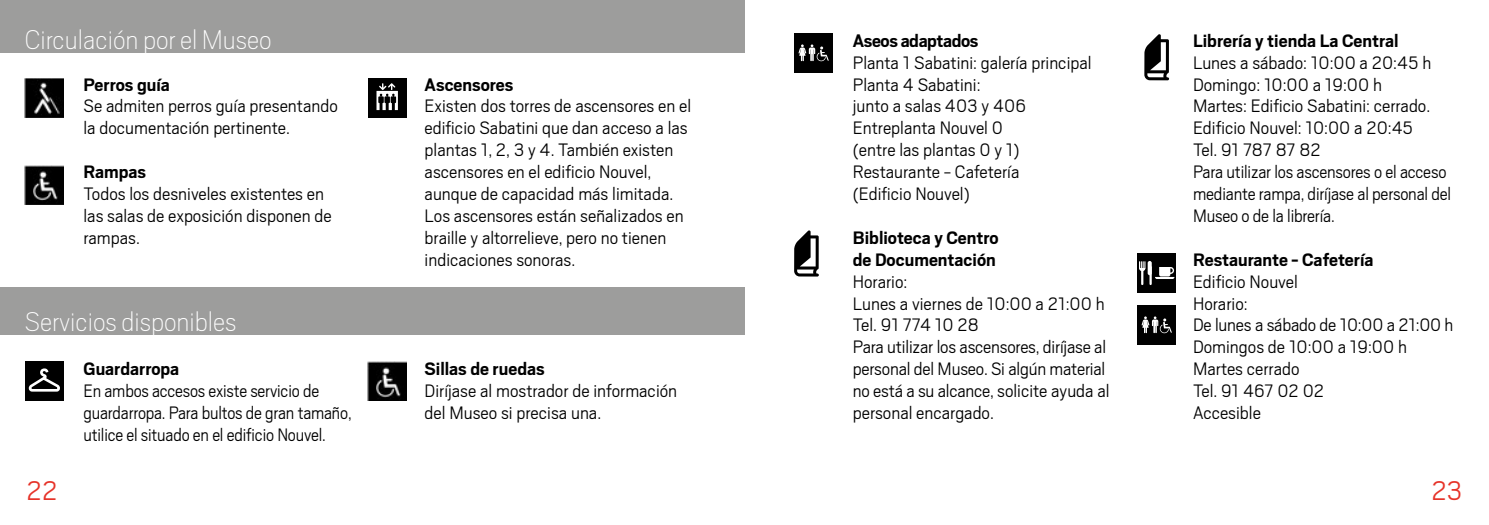
<style>
.page{position:relative;width:1489px;height:525px;background:#fff}
.page>*{position:absolute;margin:0;border:0;box-sizing:border-box;transform-origin:0 0}
.t1{font:100 30px "Scout";color:#fff}
.t2{font:300 30px "Scout";color:#e63329}
.t3{font:300 20px/21.9px "Scout";color:#000}
.t4{font:700 20px/21.9px "Scout";color:#000}
.t5{font:300 20px/21.9px "Scout";color:#000;scale:.95 1}
.t6{font:700 20px "Scout";letter-spacing:-.02em;color:#000}
</style>
<div class="page">
<div style="left:0;top:287px;width:744px;height:47px;background:#9d9d9c"></div>
<div style="left:0;top:0;width:744px;height:53px;background:#9d9d9c"></div>
<div style="left:794px;top:33px;width:39px;height:39px;background:#000"></div>
<svg style="left:798px;top:44px;width:30px;height:17px"></svg>
<div style="left:1137px;top:305px;width:39px;height:39px;background:#000"></div>
<svg style="left:1141px;top:316px;width:30px;height:17px"></svg>
<div style="left:368px;top:78px;width:38px;height:39px;background:#000"></div>
<svg style="left:376px;top:83px;width:22px;height:27px"></svg>
<img style="left:25px;top:165px;width:39px;height:39px">
<img style="left:25px;top:78px;width:39px;height:39px">
<div style="left:25px;top:361px;width:39px;height:39px;background:#000"></div>
<svg style="left:28px;top:368px;width:32px;height:24px"></svg>
<img style="left:368px;top:361px;width:38px;height:39px">
<svg style="left:794px;top:230px;width:24px;height:46px"></svg>
<svg style="left:1144px;top:34px;width:24px;height:46px"></svg>
<div style="left:1137px;top:253px;width:39px;height:39px;background:#000"></div>
<svg style="left:1139px;top:261px;width:35px;height:24px"></svg>
<h1 class="t1" style="left:25px;top:20px;width:248px">Circulación por el Museo</h1>
<p class="t4" style="left:83px;top:72px;width:88px">Perros guía</p>
<p class="t3" style="left:83px;top:94px;width:256px">Se admiten perros guía presentando la documentación pertinente.</p>
<p class="t4" style="left:83px;top:160px;width:64px">Rampas</p>
<p class="t3" style="left:83px;top:182px;width:249px">Todos los desniveles existentes en las salas de exposición disponen de rampas.</p>
<h1 class="t1" style="left:25px;top:302px;width:213px">Servicios disponibles</h1>
<p class="t4" style="left:83px;top:357px;width:97px">Guardarropa</p>
<p class="t5" style="left:83px;top:379px;width:284px">En ambos accesos existe servicio de guardarropa. Para bultos de gran tamaño, utilice el situado en el edificio Nouvel.</p>
<p class="t4" style="left:424px;top:72px;width:90px">Ascensores</p>
<p class="t3" style="left:424px;top:94px;width:268px">Existen dos torres de ascensores en el edificio Sabatini que dan acceso a las plantas 1, 2, 3 y 4. También existen ascensores en el edificio Nouvel, aunque de capacidad más limitada.<br>Los ascensores están señalizados en braille y altorrelieve, pero no tienen indicaciones sonoras.</p>
<p class="t4" style="left:424px;top:357px;width:122px">Sillas de ruedas</p>
<p class="t3" style="left:424px;top:379px;width:254px">Diríjase al mostrador de información del Museo si precisa una.</p>
<p class="t6" style="left:852px;top:27px;width:127px">Aseos adaptados</p>
<p class="t3" style="left:852px;top:50px;width:240px">Planta 1 Sabatini: galería principal<br>Planta 4 Sabatini:<br>junto a salas 403 y 406<br>Entreplanta Nouvel 0<br>(entre las plantas 0 y 1)<br>Restaurante - Cafetería<br>(Edificio Nouvel)</p>
<p class="t4" style="left:852px;top:225px;width:147px">Biblioteca y Centro de Documentación</p>
<p class="t3" style="left:852px;top:269px;width:258px">Horario:<br>Lunes a viernes de 10:00 a 21:00 h<br>Tel. 91 774 10 28<br>Para utilizar los ascensores, diríjase al personal del Museo. Si algún material no está a su alcance, solicite ayuda al personal encargado.</p>
<p class="t4" style="left:1192px;top:29px;width:207px">Librería y tienda La Central</p>
<p class="t3" style="left:1192px;top:50px;width:260px">Lunes a sábado: 10:00 a 20:45 h<br>Domingo: 10:00 a 19:00 h<br>Martes: Edificio Sabatini: cerrado.<br>Edificio Nouvel: 10:00 a 20:45<br>Tel. 91 787 87 82<br>Para utilizar los ascensores o el acceso mediante rampa, diríjase al personal del<br>Museo o de la librería.</p>
<p class="t4" style="left:1192px;top:247px;width:182px">Restaurante - Cafetería</p>
<p class="t3" style="left:1192px;top:269px;width:262px">Edificio Nouvel<br>Horario:<br>De lunes a sábado de 10:00 a 21:00 h<br>Domingos de 10:00 a 19:00 h<br>Martes cerrado<br>Tel. 91 467 02 02<br>Accesible</p>
<h1 class="t2" style="left:27px;top:470px;width:32px">22</h1>
<h1 class="t2" style="left:1431px;top:470px;width:32px">23</h1>
</div>
